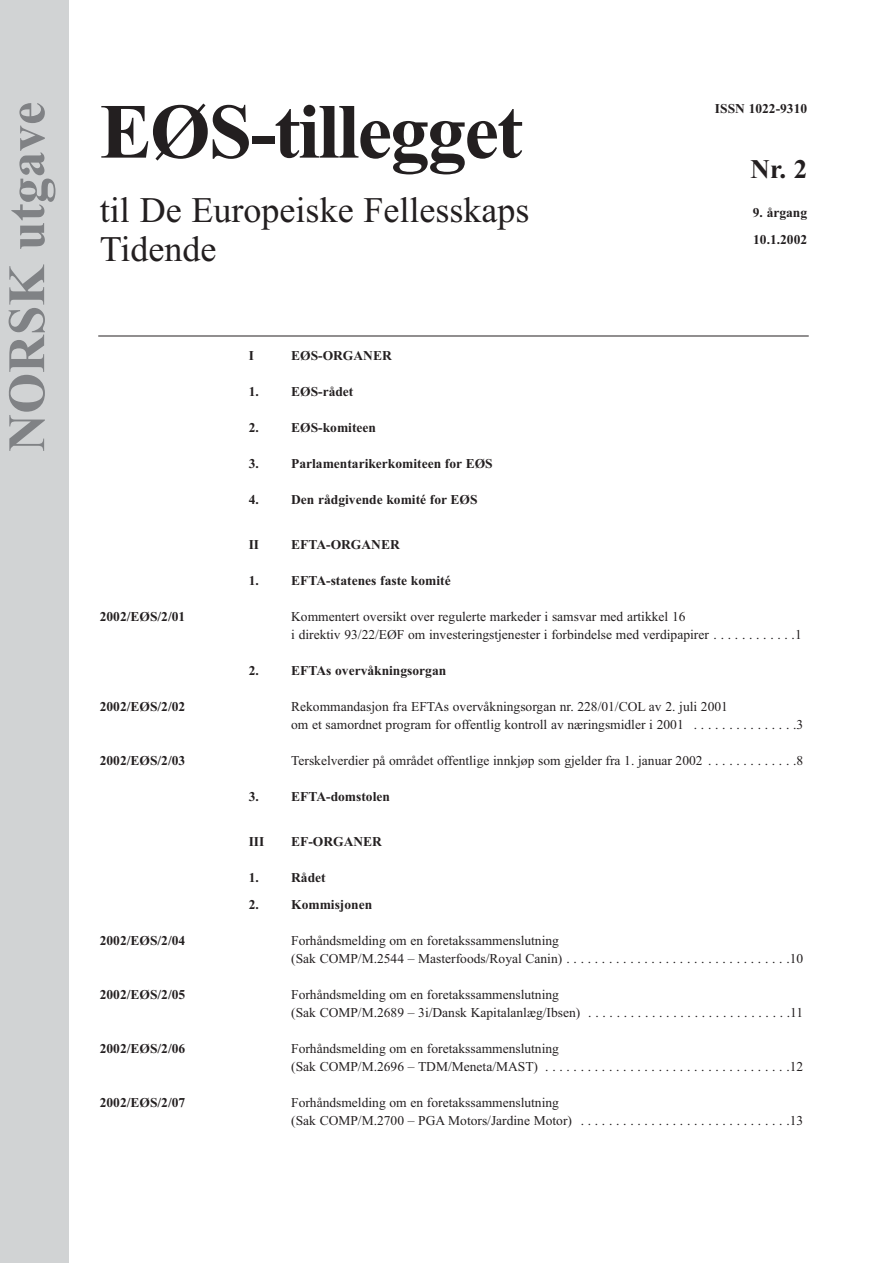
<style>
.page{position:relative;width:893px;height:1263px;background:#fff}
.page>*{position:absolute;margin:0;border:0;box-sizing:border-box;transform-origin:0 0}
.t1{font:700 78px "Times New Roman";letter-spacing:-.025em;color:#231f20}
.t2{font:700 52.5px "Times New Roman";color:#808285}
.t3{font:36px/39px "Times New Roman";color:#231f20}
.t4{font:700 27px "Times New Roman";color:#231f20}
.t5{font:13.5px/18px "Times New Roman";color:#231f20}
.t6{font:700 13.5px/27.3px "Times New Roman";color:#231f20}
</style>
<div class="page">
<div style="left:0;top:0;width:68px;height:1263px;background:#d1d3d4"></div>
<hr style="left:98px;top:336px;width:710px;height:1px;background:#231f20">
<h2 class="t2" style="left:9px;top:452px;width:351px;rotate:-90deg">NORSK utgave</h2>
<p class="t6" style="left:715px;top:96px;width:94px">ISSN 1022-9310</p>
<h1 class="t1" style="left:100px;top:106px;width:424px">EØS-tillegget</h1>
<h3 class="t3" style="left:100px;top:194px;width:431px">til De Europeiske Fellesskaps<br>Tidende</h3>
<h3 class="t4" style="left:750px;top:160px;width:58px">Nr. 2</h3>
<p class="t6" style="left:752px;top:200px;width:56px">9. årgang<br>10.1.2002</p>
<p class="t6" style="left:249px;top:343px;width:7px">I</p>
<p class="t6" style="left:291px;top:343px;width:102px">EØS-ORGANER</p>
<p class="t6" style="left:249px;top:379px;width:106px">1. EØS-rådet</p>
<p class="t6" style="left:249px;top:415px;width:129px">2. EØS-komiteen</p>
<p class="t6" style="left:249px;top:451px;width:245px">3. Parlamentarikerkomiteen for EØS</p>
<p class="t6" style="left:249px;top:487px;width:230px">4. Den rådgivende komité for EØS</p>
<p class="t6" style="left:249px;top:532px;width:12px">II</p>
<p class="t6" style="left:291px;top:532px;width:110px">EFTA-ORGANER</p>
<p class="t6" style="left:249px;top:568px;width:203px">1. EFTA-statenes faste komité</p>
<p class="t6" style="left:100px;top:604px;width:87px">2002/EØS/2/01</p>
<p class="t5" style="left:291px;top:609px;width:512px">Kommentert oversikt over regulerte markeder i samsvar med artikkel 16<br>i direktiv 93/22/EØF om investeringstjenester i forbindelse med verdipapirer . . . . . . . . . . . .1</p>
<p class="t6" style="left:249px;top:658px;width:199px">2. EFTAs overvåkningsorgan</p>
<p class="t6" style="left:100px;top:694px;width:87px">2002/EØS/2/02</p>
<p class="t5" style="left:291px;top:699px;width:513px">Rekommandasjon fra EFTAs overvåkningsorgan nr. 228/01/COL av 2. juli 2001<br>om et samordnet program for offentlig kontroll av næringsmidler i 2001 . . . . . . . . . . . . . . .3</p>
<p class="t6" style="left:100px;top:748px;width:87px">2002/EØS/2/03</p>
<p class="t5" style="left:291px;top:753px;width:513px">Terskelverdier på området offentlige innkjøp som gjelder fra 1. januar 2002 . . . . . . . . . . . . .8</p>
<p class="t6" style="left:249px;top:784px;width:143px">3. EFTA-domstolen</p>
<p class="t6" style="left:249px;top:829px;width:17px">III</p>
<p class="t6" style="left:291px;top:829px;width:92px">EF-ORGANER</p>
<p class="t6" style="left:249px;top:865px;width:79px">1. Rådet</p>
<p class="t6" style="left:249px;top:892px;width:125px">2. Kommisjonen</p>
<p class="t6" style="left:100px;top:928px;width:87px">2002/EØS/2/04</p>
<p class="t5" style="left:291px;top:933px;width:513px">Forhåndsmelding om en foretakssammenslutning<br>(Sak COMP/M.2544 – Masterfoods/Royal Canin) . . . . . . . . . . . . . . . . . . . . . . . . . . . . . . . .10</p>
<p class="t6" style="left:100px;top:982px;width:87px">2002/EØS/2/05</p>
<p class="t5" style="left:291px;top:987px;width:513px">Forhåndsmelding om en foretakssammenslutning<br>(Sak COMP/M.2689 – 3i/Dansk Kapitalanlæg/Ibsen) . . . . . . . . . . . . . . . . . . . . . . . . . . . . .11</p>
<p class="t6" style="left:100px;top:1036px;width:87px">2002/EØS/2/06</p>
<p class="t5" style="left:291px;top:1041px;width:513px">Forhåndsmelding om en foretakssammenslutning<br>(Sak COMP/M.2696 – TDM/Meneta/MAST) . . . . . . . . . . . . . . . . . . . . . . . . . . . . . . . . . . .12</p>
<p class="t6" style="left:100px;top:1090px;width:87px">2002/EØS/2/07</p>
<p class="t5" style="left:291px;top:1095px;width:513px">Forhåndsmelding om en foretakssammenslutning<br>(Sak COMP/M.2700 – PGA Motors/Jardine Motor) . . . . . . . . . . . . . . . . . . . . . . . . . . . . . .13</p>
</div>
